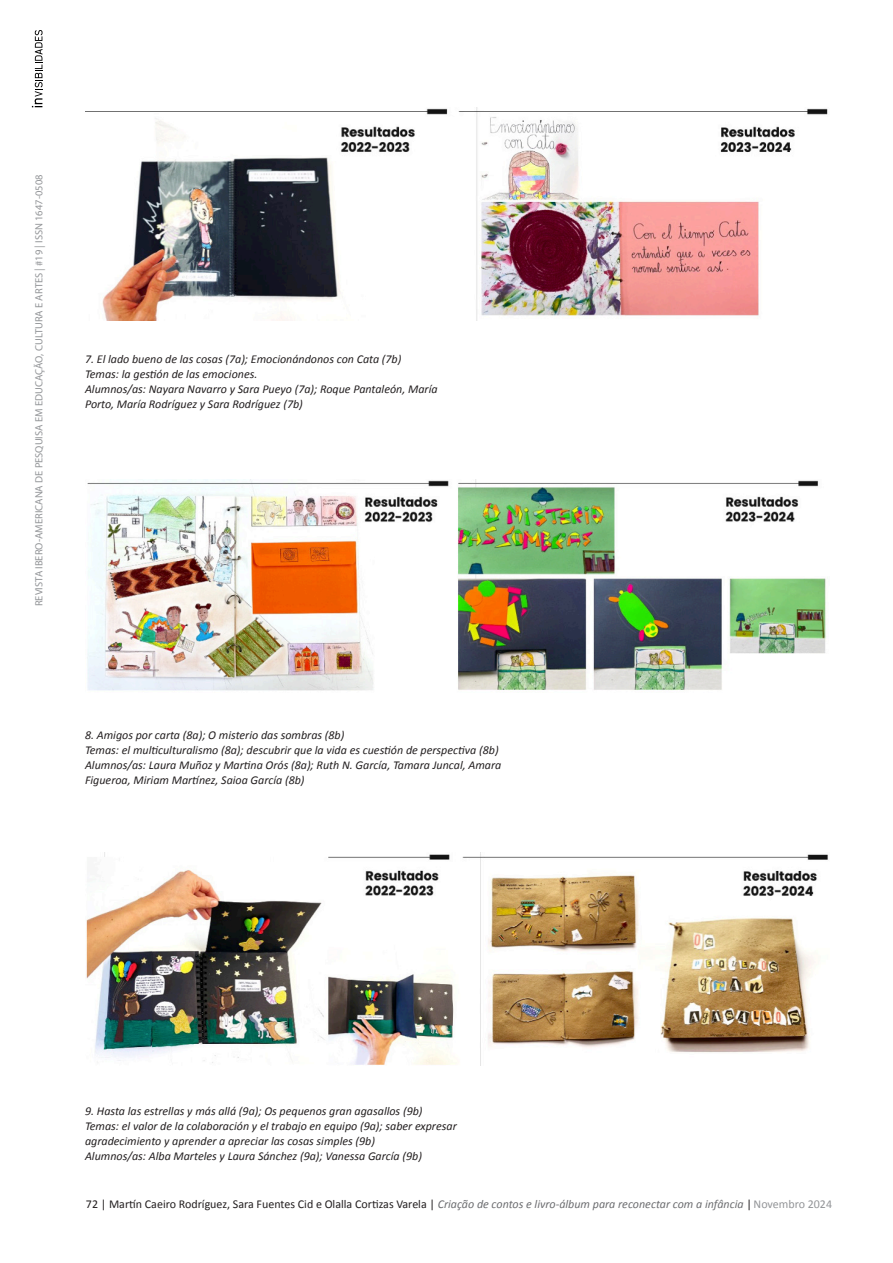
<style>
.page{position:relative;width:893px;height:1263px;background:#fff}
.page>*{position:absolute;margin:0;border:0;box-sizing:border-box;transform-origin:0 0}
.t1{font:italic 12px/15px "Calibri";color:#231f20}
.artigo_texto{font:12px "Calibri";color:#231f20}
.t2{font:10.5px "Myriad Pro";color:#939598}
.s1{font-style:italic;color:#6c6d70}
.s2{color:#939598}
</style>
<div class="page">
<svg style="left:32px;top:30px;width:11px;height:77px"></svg>
<img style="left:85px;top:107px;width:743px;height:214px">
<img style="left:87px;top:480px;width:739px;height:211px">
<img style="left:86px;top:853px;width:742px;height:212px">
<p class="t2" style="left:33px;top:606px;width:433px;rotate:-90deg">REVISTA IBERO-AMERICANA DE PESQUISA EM EDUCAÇÃO, CULTURA E ARTES | #19 | ISSN 1647-0508</p>
<p class="t1" style="left:85px;top:351px;width:318px">7. El lado bueno de las cosas (7a); Emocionándonos con Cata (7b)</p>
<p class="t1" style="left:85px;top:366px;width:174px">Temas: la gestión de las emociones.</p>
<p class="t1" style="left:85px;top:381px;width:354px">Alumnos/as: Nayara Navarro y Sara Pueyo (7a); Roque Pantaleón, María<br>Porto, María Rodríguez y Sara Rodríguez (7b)</p>
<p class="t1" style="left:85px;top:727px;width:261px">8. Amigos por carta (8a); O misterio das sombras (8b)</p>
<p class="t1" style="left:85px;top:742px;width:415px">Temas: el multiculturalismo (8a); descubrir que la vida es cuestión de perspectiva (8b)</p>
<p class="t1" style="left:85px;top:757px;width:418px">Alumnos/as: Laura Muñoz y Martina Orós (8a); Ruth N. García, Tamara Juncal, Amara<br>Figueroa, Miriam Martínez, Saioa García (8b)</p>
<p class="t1" style="left:85px;top:1103px;width:339px">9. Hasta las estrellas y más allá (9a); Os pequenos gran agasallos (9b)</p>
<p class="t1" style="left:85px;top:1118px;width:373px">Temas: el valor de la colaboración y el trabajo en equipo (9a); saber expresar agradecimiento y aprender a apreciar las cosas simples (9b)</p>
<p class="t1" style="left:85px;top:1148px;width:338px">Alumnos/as: Alba Marteles y Laura Sánchez (9a); Vanessa García (9b)</p>
<p class="artigo_texto" style="left:86px;top:1197px;width:748px">72 | Martín Caeiro Rodríguez, Sara Fuentes Cid e Olalla Cortizas Varela | <span class="s1">Criação de contos e livro-álbum para reconectar com a infância</span> | <span class="s2">Novembro 2024</span></p>
</div>
